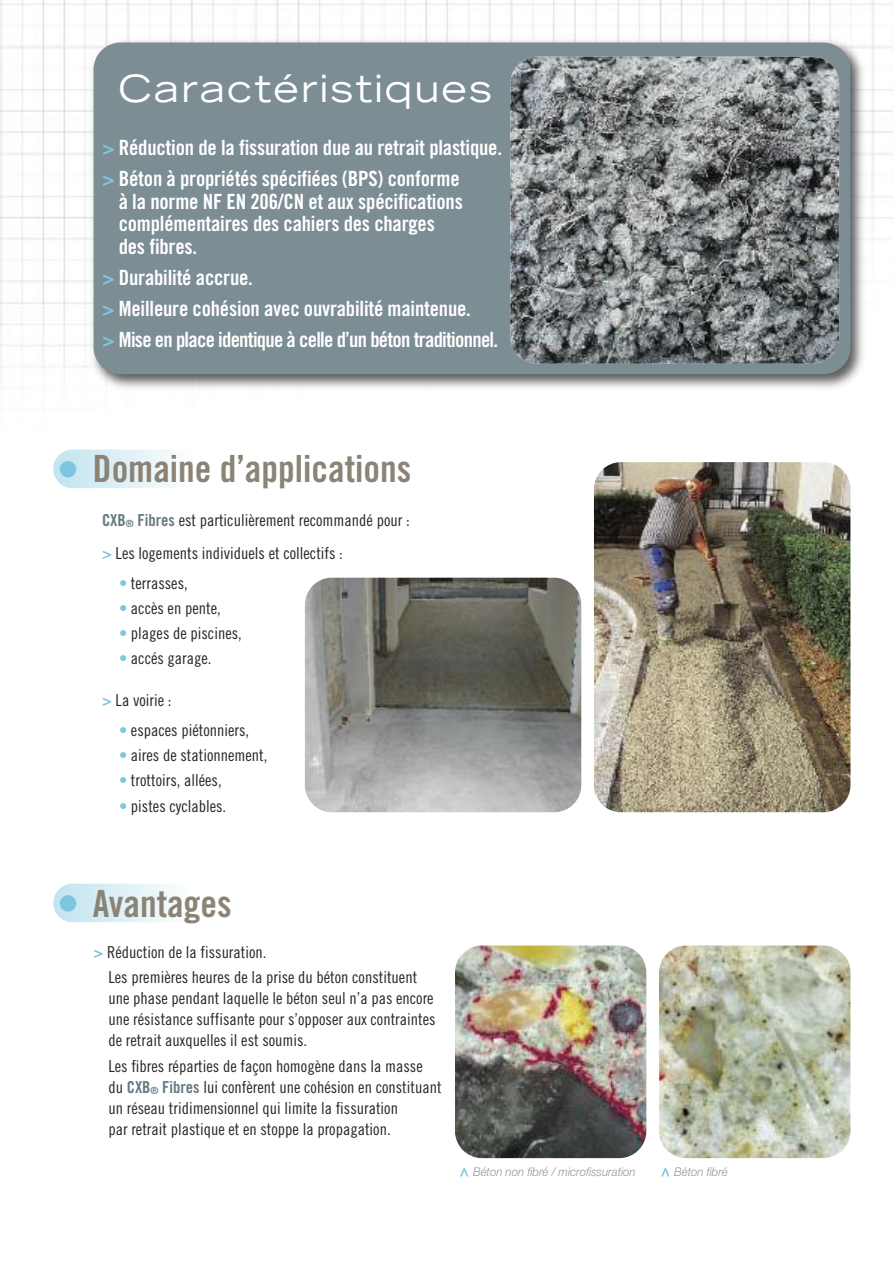
<style>
.page{position:relative;width:893px;height:1263px;background:#fff}
.page>*{position:absolute;margin:0;border:0;box-sizing:border-box;transform-origin:0 0}
.t1{font:37.5px "Trade Gothic Bold Cond Twenty";color:#8b8375}
.t2{font:expanded 37.5px "Trade Gothic LH";letter-spacing:.06em;color:#fff}
.t3{font:21px/31px "Trade Gothic Bold Cond Twenty";letter-spacing:-.01em;color:#fff}
.t4{font:16.5px/21px "Trade Gothic Cond Eighteen";color:#272526}
.t5{font:italic 300 12px "Helvetica Neue";color:#8e979e;scale:.95 1}
.s1{color:#7ec6df}
.s2{font-family:"Trade Gothic Bold Cond Twenty";color:#667981}
.s3{font-family:"Trade Gothic Bold Cond Twenty";font-size:9.9px;color:#667981}
.s4{font-family:"Trade Gothic Bold Cond Twenty";color:#7ec6df}
</style>
<div class="page">
<img style="left:0;top:0;width:893px;height:685px">
<div style="left:53px;top:449px;width:142px;height:39px;background:linear-gradient(to right,#c5e5f0,#fcfdfe)"></div>
<div style="left:60px;top:461px;width:16px;height:16px;background:#7ec6df;border-radius:50%"></div>
<div style="left:53px;top:883px;width:142px;height:39px;background:linear-gradient(to right,#c5e5f0,#fcfdfe)"></div>
<div style="left:60px;top:895px;width:16px;height:16px;background:#7ec6df;border-radius:50%"></div>
<img style="left:87px;top:35px;width:783px;height:359px">
<div style="left:94px;top:43px;width:756px;height:331px;background:#7d8d94;border-radius:27px"></div>
<img style="left:510px;top:57px;width:329px;height:307px;border-radius:27px">
<img style="left:594px;top:462px;width:256px;height:350px;border-radius:27px">
<img style="left:305px;top:578px;width:276px;height:234px;border-radius:27px">
<img style="left:455px;top:945px;width:191px;height:213px;border-radius:27px">
<img style="left:659px;top:945px;width:191px;height:213px;border-radius:27px">
<svg style="left:460px;top:1168px;width:8px;height:8px"></svg>
<svg style="left:661px;top:1168px;width:9px;height:8px"></svg>
<h1 class="t2" style="left:119px;top:74px;width:375px">Caractéristiques</h1>
<p class="t3" style="left:102px;top:134px;width:401px"><span class="s1">&gt;</span> Réduction de la fissuration due au retrait plastique. <span class="s1">&gt;</span> Béton à propriétés spécifiées (BPS) conforme</p>
<p class="t3" style="left:119px;top:192px;width:346px;line-height:22.5px">à la norme NF EN 206/CN et aux spécifications complémentaires des cahiers des charges des fibres.</p>
<p class="t3" style="left:102px;top:264px;width:398px"><span class="s1">&gt;</span> Durabilité accrue.<br><span class="s1">&gt;</span> Meilleure cohésion avec ouvrabilité maintenue.<br><span class="s1">&gt;</span> Mise en place identique à celle d’un béton traditionnel.</p>
<h1 class="t1" style="left:93px;top:455px;width:320px">Domaine d’applications</h1>
<p class="t4" style="left:102px;top:504px;width:309px;line-height:33.5px"><span class="s2">CXB</span><span class="s3">®</span> <span class="s2">Fibres</span> est particulièrement recommandé pour : <span class="s4">&gt;</span> Les logements individuels et collectifs :</p>
<p class="t4" style="left:119px;top:574px;width:70px"><span class="s1">•</span> terrasses,</p>
<p class="t4" style="left:119px;top:599px;width:103px"><span class="s1">•</span> accès en pente,</p>
<p class="t4" style="left:119px;top:624px;width:124px"><span class="s1">•</span> plages de piscines,</p>
<p class="t4" style="left:119px;top:649px;width:94px"><span class="s1">•</span> accés garage.</p>
<p class="t4" style="left:102px;top:691px;width:71px"><span class="s4">&gt;</span> La voirie :</p>
<p class="t4" style="left:119px;top:721px;width:132px"><span class="s1">•</span> espaces piétonniers,</p>
<p class="t4" style="left:119px;top:746px;width:150px"><span class="s1">•</span> aires de stationnement,</p>
<p class="t4" style="left:119px;top:771px;width:104px"><span class="s1">•</span> trottoirs, allées,</p>
<p class="t4" style="left:119px;top:797px;width:109px"><span class="s1">•</span> pistes cyclables.</p>
<h1 class="t1" style="left:93px;top:889px;width:140px">Avantages</h1>
<p class="t4" style="left:108px;top:941px;width:310px;line-height:25.2px;text-indent:-15px"><span class="s4">&gt;</span> Réduction de la fissuration.<br>Les premières heures de la prise du béton constituent</p>
<p class="t4" style="left:108px;top:989px;width:329px;text-align:justify">une phase pendant laquelle le béton seul n’a pas encore une résistance suffisante pour s’opposer aux contraintes de retrait auxquelles il est soumis.</p>
<p class="t4" style="left:108px;top:1056px;width:335px">Les fibres réparties de façon homogène dans la masse<br>du <span class="s2">CXB</span><span class="s3">®</span> <span class="s2">Fibres</span> lui confèrent une cohésion en constituant un réseau tridimensionnel qui limite la fissuration<br>par retrait plastique et en stoppe la propagation.</p>
<p class="t5" style="left:473px;top:1168px;width:173px">Béton non fibré / microfissuration</p>
<p class="t5" style="left:674px;top:1168px;width:58px">Béton fibré</p>
</div>
